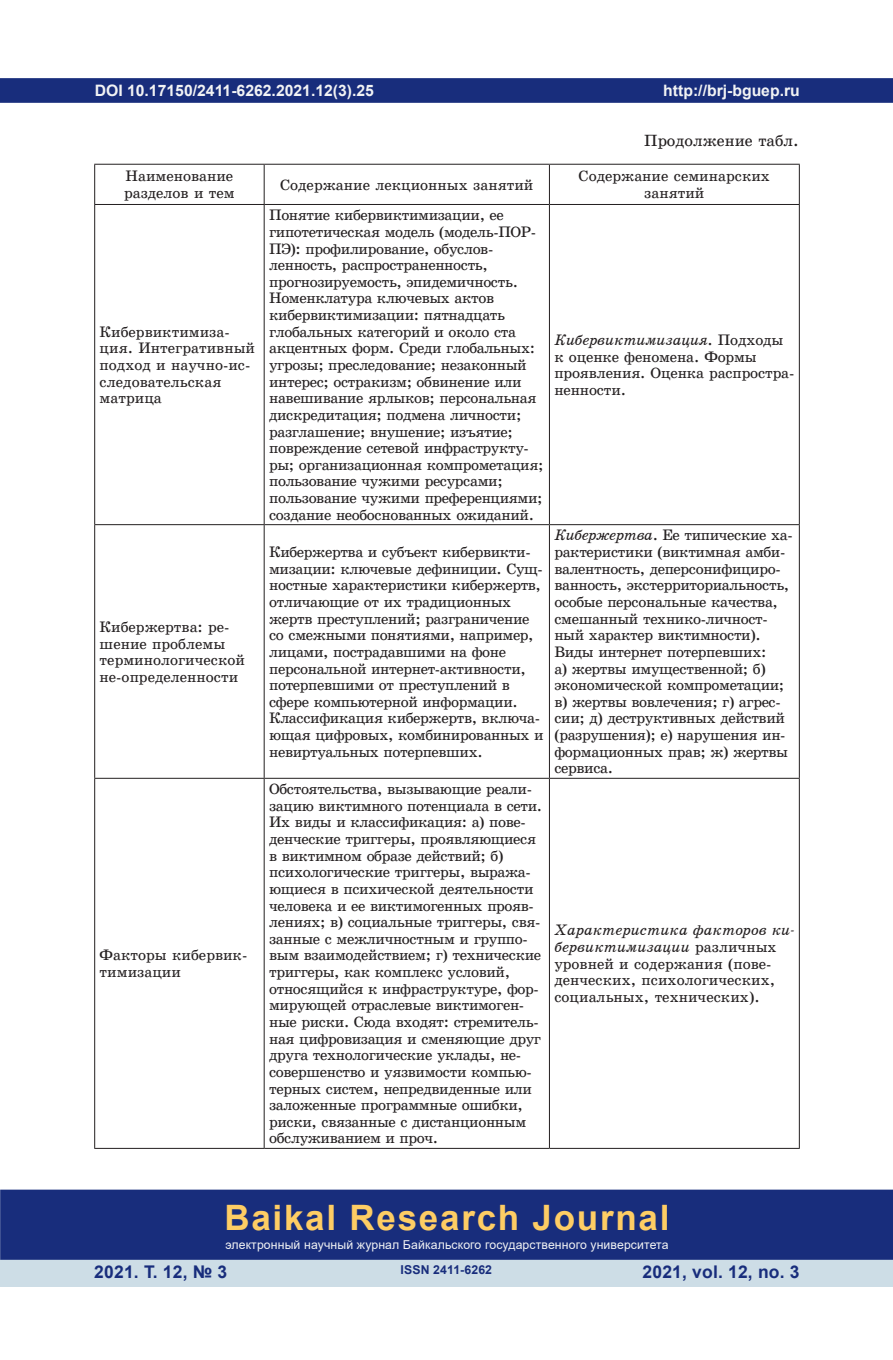
<style>
.page{position:relative;width:893px;height:1360px;background:#fff}
.page>*{position:absolute;margin:0;border:0;box-sizing:border-box;transform-origin:0 0}
.t1{font:700 35px "Arial";letter-spacing:.05em;color:#fecd64}
.t2{font:700 17.5px "Arial";letter-spacing:.01em;color:#182d7c}
.t3{font:16.28px "School Book C";color:#231f20}
.t4{font:700 15.75px "Arial";color:#f2f3f4}
.t5{font:15.22px/16.6px "School Book C";letter-spacing:-.025em;color:#231f20}
.t6{font:15.22px/16.6px "School Book C";color:#231f20}
.t7{font:15.22px/16.6px "School Book C Italic";color:#231f20}
.t8{font:12.25px "Arial";letter-spacing:.01em;color:#f2f3f4}
.t9{font:700 12.25px "Arial";letter-spacing:.01em;color:#182d7c}
.s1{font-family:"School Book C"}
.s2{font-family:"School Book C Italic"}
</style>
<div class="page">
<div style="left:0;top:78px;width:893px;height:25px;background:#182d7c;border:2px solid #182d7c"></div>
<div style="left:0;top:1258px;width:893px;height:28px;background:#cddde6"></div>
<div style="left:0;top:1189px;width:893px;height:70px;background:#182d7c;border:2px solid #182d7c"></div>
<hr style="left:94px;top:164px;width:170px;height:1px;background:#231f20">
<hr style="left:264px;top:164px;width:285px;height:1px;background:#231f20">
<hr style="left:549px;top:164px;width:251px;height:1px;background:#231f20">
<hr style="left:94px;top:204px;width:170px;height:1px;background:#231f20">
<hr style="left:264px;top:204px;width:285px;height:1px;background:#231f20">
<hr style="left:549px;top:204px;width:251px;height:1px;background:#231f20">
<hr style="left:94px;top:524px;width:170px;height:1px;background:#231f20">
<hr style="left:264px;top:524px;width:285px;height:1px;background:#231f20">
<hr style="left:549px;top:524px;width:251px;height:1px;background:#231f20">
<hr style="left:94px;top:777px;width:170px;height:1px;background:#231f20">
<hr style="left:264px;top:777px;width:285px;height:1px;background:#231f20">
<hr style="left:549px;top:777px;width:251px;height:1px;background:#231f20">
<hr style="left:94px;top:1147px;width:170px;height:1px;background:#231f20">
<hr style="left:264px;top:1147px;width:285px;height:1px;background:#231f20">
<hr style="left:549px;top:1147px;width:251px;height:1px;background:#231f20">
<hr style="left:94px;top:165px;width:1px;height:39px;background:#231f20">
<hr style="left:94px;top:205px;width:1px;height:319px;background:#231f20">
<hr style="left:94px;top:525px;width:1px;height:252px;background:#231f20">
<hr style="left:94px;top:778px;width:1px;height:369px;background:#231f20">
<hr style="left:264px;top:165px;width:1px;height:39px;background:#231f20">
<hr style="left:549px;top:165px;width:1px;height:39px;background:#231f20">
<hr style="left:799px;top:165px;width:1px;height:39px;background:#231f20">
<hr style="left:264px;top:205px;width:1px;height:319px;background:#231f20">
<hr style="left:549px;top:205px;width:1px;height:319px;background:#231f20">
<hr style="left:799px;top:205px;width:1px;height:319px;background:#231f20">
<hr style="left:264px;top:525px;width:1px;height:252px;background:#231f20">
<hr style="left:549px;top:525px;width:1px;height:252px;background:#231f20">
<hr style="left:799px;top:525px;width:1px;height:252px;background:#231f20">
<hr style="left:264px;top:778px;width:1px;height:369px;background:#231f20">
<hr style="left:549px;top:778px;width:1px;height:369px;background:#231f20">
<hr style="left:799px;top:778px;width:1px;height:369px;background:#231f20">
<p class="t4" style="left:95px;top:79px;width:281px">DOI 10.17150/2411-6262.2021.12(3).25</p>
<p class="t4" style="left:663px;top:79px;width:138px">http://brj-bguep.ru</p>
<p class="t3" style="left:644px;top:131px;width:156px">Продолжение табл.</p>
<p class="t6" style="left:124px;top:168px;width:112px">Наименование разделов и тем</p>
<p class="t6" style="left:280px;top:176px;width:255px">Содержание лекционных занятий</p>
<p class="t6" style="left:579px;top:168px;width:193px;text-align:center">Содержание семинарских занятий</p>
<p class="t6" style="left:100px;top:323px;width:157px">Кибервиктимиза&shy;ция. Интегративный подход и научно-ис&shy;следовательская матрица</p>
<p class="t6" style="left:100px;top:618px;width:147px">Кибержертва: ре&shy;шение проблемы терминологической не-определенности</p>
<p class="t6" style="left:100px;top:947px;width:149px">Факторы кибервик&shy;тимизации</p>
<p class="t5" style="left:269px;top:207px;width:276px">Понятие кибервиктимизации, ее гипотетическая модель (модель-ПОР-ПЭ): профилирование, обуслов&shy;ленность, распространенность, прогнозируемость, эпидемичность.<br>Номенклатура ключевых актов кибервиктимизации: пятнадцать глобальных категорий и около ста акцентных форм. Среди глобальных: угрозы; преследование; незаконный интерес; остракизм; обвинение или навешивание ярлыков; персональная дискредитация; подмена личности; разглашение; внушение; изъятие; повреждение сетевой инфраструкту&shy;ры; организационная компрометация; пользование чужими ресурсами; пользование чужими преференциями; создание необоснованных ожиданий.</p>
<p class="t5" style="left:269px;top:543px;width:276px">Кибержертва и субъект кибервикти&shy;мизации: ключевые дефиниции. Сущ&shy;ностные характеристики кибержертв, отличающие от их традиционных жертв преступлений; разграничение со смежными понятиями, например, лицами, пострадавшими на фоне персональной интернет-активности, потерпевшими от преступлений в сфере компьютерной информации.<br>Классификация кибержертв, включа&shy;ющая цифровых, комбинированных и невиртуальных потерпевших.</p>
<p class="t5" style="left:269px;top:780px;width:275px">Обстоятельства, вызывающие реали&shy;зацию виктимного потенциала в сети.<br>Их виды и классификация: а) пове&shy;денческие триггеры, проявляющиеся в виктимном образе действий; б) психологические триггеры, выража&shy;ющиеся в психической деятельности человека и ее виктимогенных прояв&shy;лениях; в) социальные триггеры, свя&shy;занные с межличностным и группо&shy;вым взаимодействием; г) технические триггеры, как комплекс условий, относящийся к инфраструктуре, фор&shy;мирующей отраслевые виктимоген&shy;ные риски. Сюда входят: стремитель&shy;ная цифровизация и сменяющие друг друга технологические уклады, не&shy;совершенство и уязвимости компью&shy;терных систем, непредвиденные или заложенные программные ошибки, риски, связанные с дистанционным обслуживанием и проч.</p>
<p class="t7" style="left:554px;top:331px;width:231px">Кибервиктимизация<span class="s1">. Подходы</span></p>
<p class="t5" style="left:554px;top:348px;width:241px">к оценке феномена. Формы проявления. Оценка распростра&shy;ненности.</p>
<p class="t5" style="left:554px;top:527px;width:240px"><span class="s2">Кибержертва</span>. Ее типические ха&shy;рактеристики (виктимная амби&shy;валентность, деперсонифициро&shy;ванность, экстерриториальность, особые персональные качества, смешанный технико-личност&shy;ный характер виктимности).<br>Виды интернет потерпевших:<br>а) жертвы имущественной; б) экономической компрометации; в) жертвы вовлечения; г) агрес&shy;сии; д) деструктивных действий (разрушения); е) нарушения ин&shy;формационных прав; ж) жертвы сервиса.</p>
<p class="t7" style="left:554px;top:921px;width:241px">Характеристика факторов ки&shy;бервиктимизации <span class="s1">различных</span></p>
<p class="t6" style="left:554px;top:955px;width:222px">уровней и содержания (пове&shy;денческих, психологических, социальных, технических).</p>
<h1 class="t1" style="left:224px;top:1192px;width:447px">Baikal Research Journal</h1>
<p class="t8" style="left:225px;top:1236px;width:445px">электронный научный журнал Байкальского государственного университета</p>
<p class="t2" style="left:94px;top:1259px;width:135px">2021. Т. 12, № 3</p>
<p class="t2" style="left:643px;top:1259px;width:159px">2021, vol. 12, no. 3</p>
<p class="t9" style="left:401px;top:1261px;width:93px">ISSN 2411-6262</p>
</div>
